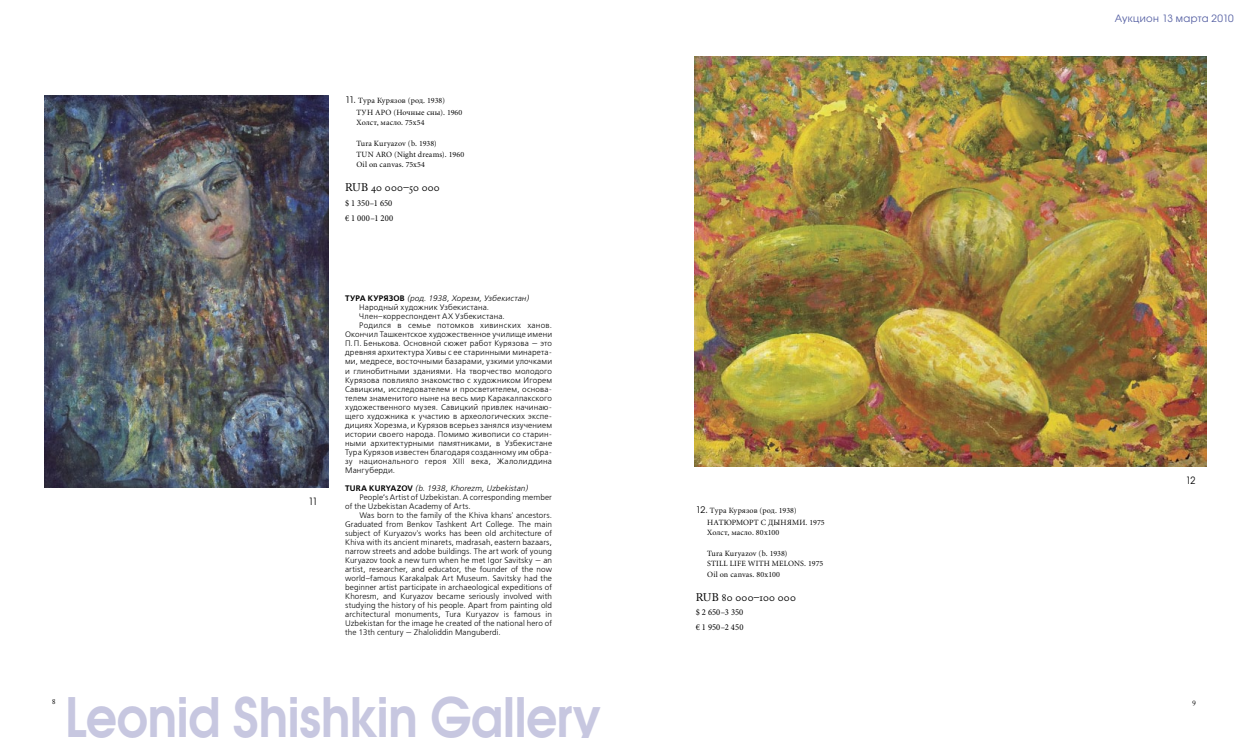
<style>
.page{position:relative;width:1248px;height:738px;background:#fff}
.page>*{position:absolute;margin:0;border:0;box-sizing:border-box;transform-origin:0 0}
.t1{font:53.9px "Avant Garde Gothic Dm CITC";letter-spacing:-.005em;color:#c7c7e0;scale:.91 1}
.t2{font:11px "Adobe Caslon Regular SC";letter-spacing:.02em;color:#000}
.t3{font:10px "Avant Garde Gothic Bk CITC";letter-spacing:.035em;color:#5560a3}
.t4{font:10px "Avant Garde Gothic Bk CITC";color:#000;scale:.9 1}
.t5{font:9px/14.8px "Minion Pro";letter-spacing:.01em;color:#000;scale:.95 1}
.t6{font:8px "Free Set C";letter-spacing:.015em;color:#000}
.t7{font:8px/10.4px "Minion CYR";letter-spacing:.015em;color:#000}
.t8{font:italic 8px "Free Set C";letter-spacing:.01em;color:#000}
.t9{font:8px "Free Set C";letter-spacing:.035em;color:#000}
.t10{font:8px "Adobe Caslon Regular SC";color:#000}
.s1{font-family:"Avant Garde Gothic Bk CITC";font-size:9px}
.s2{font-weight:700;font-style:normal}
</style>
<div class="page">
<img style="left:694px;top:57px;width:512px;height:409px">
<img style="left:45px;top:95px;width:284px;height:392px">
<p class="t7" style="left:356px;top:95px;width:107px;line-height:11.8px;text-indent:-11px"><span class="s1">11.</span> Тура Курязов (род. 1938)<br>ТУН АРО (Ночные сны). 1960</p>
<p class="t7" style="left:356px;top:117px;width:70px">Холст, масло. 75х54</p>
<p class="t7" style="left:356px;top:138px;width:109px">Tura Kuryazov (b. 1938)<br>TUN ARO (Night dreams). 1960<br>Oil on canvas. 75x54</p>
<p class="t2" style="left:345px;top:181px;width:96px">RUB 40 000–50 000</p>
<p class="t5" style="left:345px;top:195px;width:52px">$ 1 350–1 650 € 1 000–1 200</p>
<p class="t4" style="left:308px;top:495px;width:11px">11</p>
<p class="t8" style="left:345px;top:294px;width:185px"><span class="s2">ТУРА КУРЯЗОВ</span> (род. 1938, Хорезм, Узбекистан)</p>
<p class="t6" style="left:359px;top:303px;width:131px">Народный художник Узбекистана.</p>
<p class="t6" style="left:359px;top:312px;width:147px">Член–корреспондент АХ Узбекистана.</p>
<p class="t9" style="left:359px;top:321px;width:194px">Родился в семье потомков хивинских ханов.</p>
<p class="t6" style="left:345px;top:330px;width:208px">Окончил Ташкентское художественное училище имени</p>
<p class="t6" style="left:345px;top:339px;width:208px">П.П. Бенькова. Основной сюжет работ Курязова — это</p>
<p class="t6" style="left:345px;top:348px;width:208px">древняя архитектура Хивы с ее старинными минарета‑</p>
<p class="t6" style="left:345px;top:357px;width:208px">ми, медресе, восточными базарами, узкими улочками</p>
<p class="t6" style="left:345px;top:366px;width:208px">и глинобитными зданиями. На творчество молодого</p>
<p class="t6" style="left:345px;top:375px;width:208px">Курязова повлияло знакомство с художником Игорем</p>
<p class="t6" style="left:345px;top:384px;width:208px">Савицким, исследователем и просветителем, основа‑</p>
<p class="t6" style="left:345px;top:393px;width:208px">телем знаменитого ныне на весь мир Каракалпакского</p>
<p class="t6" style="left:345px;top:402px;width:208px">художественного музея. Савицкий привлек начинаю‑</p>
<p class="t6" style="left:345px;top:411px;width:208px">щего художника к участию в археологических экспе‑</p>
<p class="t6" style="left:345px;top:420px;width:208px">дициях Хорезма, и Курязов всерьез занялся изучением</p>
<p class="t6" style="left:345px;top:429px;width:208px">истории своего народа. Помимо живописи со старин‑</p>
<p class="t6" style="left:345px;top:438px;width:208px">ными архитектурными памятниками, в Узбекистане</p>
<p class="t6" style="left:345px;top:447px;width:208px">Тура Курязов известен благодаря созданному им обра‑</p>
<p class="t9" style="left:345px;top:456px;width:208px">зу национального героя XIII века, Жалолиддина</p>
<p class="t6" style="left:345px;top:465px;width:51px">Мангуберди.</p>
<p class="t8" style="left:345px;top:483px;width:184px"><span class="s2">TURA KURYAZOV</span> (b. 1938, Khorezm, Uzbekistan)</p>
<p class="t6" style="left:359px;top:492px;width:194px">People’s Artist of Uzbekistan. A corresponding member</p>
<p class="t6" style="left:345px;top:501px;width:127px">of the Uzbekistan Academy of Arts.</p>
<p class="t6" style="left:359px;top:510px;width:194px">Was born to the family of the Khiva khans' ancestors.</p>
<p class="t6" style="left:345px;top:519px;width:208px">Graduated from Benkov Tashkent Art College. The main</p>
<p class="t6" style="left:345px;top:528px;width:208px">subject of Kuryazov's works has been old architecture of</p>
<p class="t6" style="left:345px;top:537px;width:208px">Khiva with its ancient minarets, madrasah, eastern bazaars,</p>
<p class="t6" style="left:345px;top:546px;width:208px">narrow streets and adobe buildings. The art work of young</p>
<p class="t6" style="left:345px;top:555px;width:208px">Kuryazov took a new turn when he met Igor Savitsky — an</p>
<p class="t6" style="left:345px;top:564px;width:208px">artist, researcher, and educator, the founder of the now</p>
<p class="t6" style="left:345px;top:573px;width:208px">world–famous Karakalpak Art Museum. Savitsky had the</p>
<p class="t6" style="left:345px;top:582px;width:208px">beginner artist participate in archaeological expeditions of</p>
<p class="t6" style="left:345px;top:591px;width:208px">Khoresm, and Kuryazov became seriously involved with</p>
<p class="t6" style="left:345px;top:600px;width:208px">studying the history of his people. Apart from painting old</p>
<p class="t6" style="left:345px;top:609px;width:208px">architectural monuments, Tura Kuryazov is famous in</p>
<p class="t6" style="left:345px;top:618px;width:208px">Uzbekistan for the image he created of the national hero of</p>
<p class="t6" style="left:345px;top:627px;width:157px">the 13th century — Zhaloliddin Manguberdi.</p>
<p class="t7" style="left:707px;top:504px;width:119px;line-height:11.8px;text-indent:-11px"><span class="s1">12.</span> Тура Курязов (род. 1938)<br>НАТЮРМОРТ С ДЫНЯМИ. 1975</p>
<p class="t7" style="left:707px;top:526px;width:74px">Холст, масло. 80х100</p>
<p class="t7" style="left:707px;top:547px;width:117px">Tura Kuryazov (b. 1938)<br>STILL LIFE WITH MELONS. 1975<br>Oil on canvas. 80x100</p>
<p class="t2" style="left:695px;top:590px;width:101px">RUB 80 000–100 000</p>
<p class="t5" style="left:695px;top:604px;width:52px">$ 2 650–3 350 € 1 950–2 450</p>
<p class="t3" style="left:1114px;top:12px;width:120px">Аукцион 13 марта 2010</p>
<p class="t4" style="left:1185px;top:474px;width:12px">12</p>
<p class="t10" style="left:52px;top:696px;width:5px">8</p>
<p class="t1" style="left:65px;top:683px;width:590px">Leonid Shishkin Gallery</p>
<p class="t10" style="left:1191px;top:696px;width:5px">9</p>
</div>
